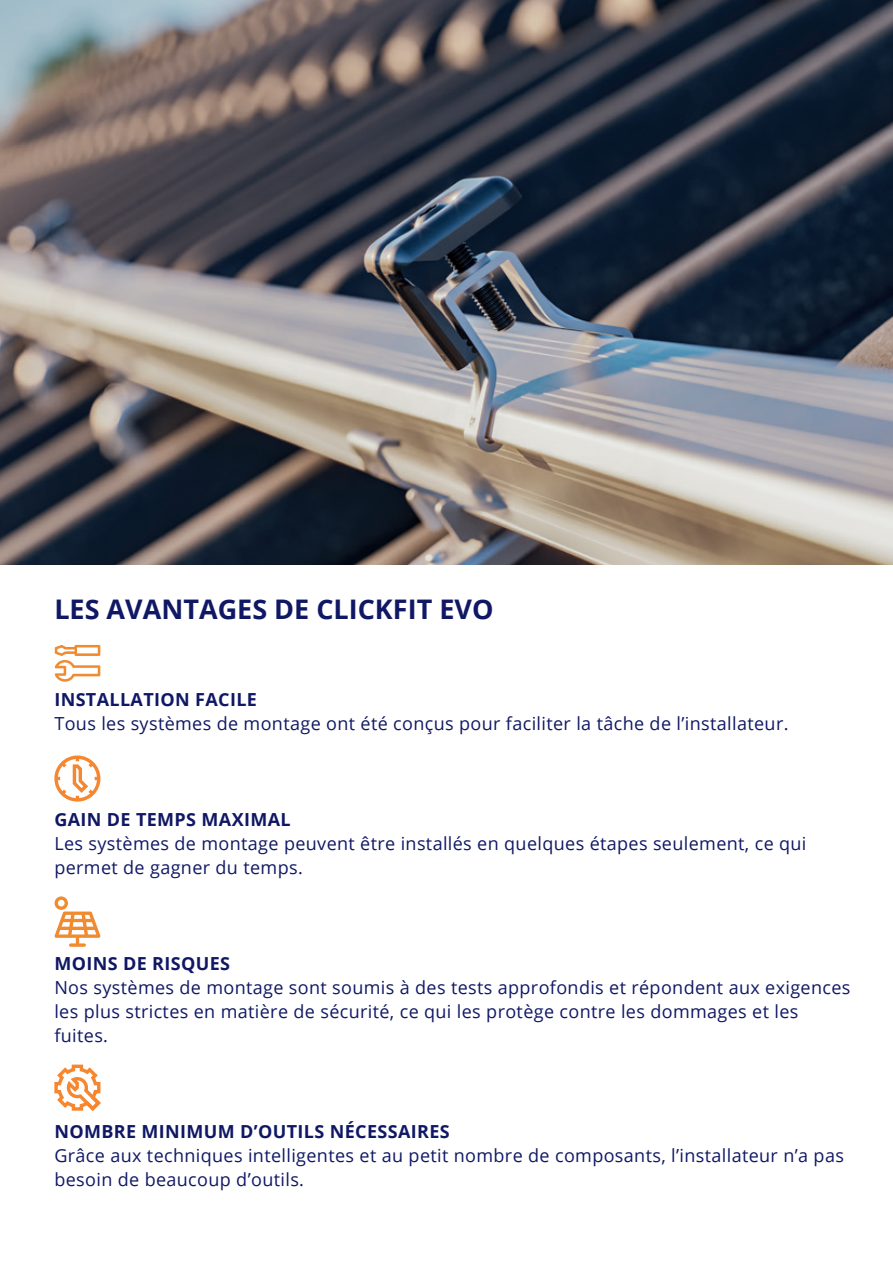
<style>
.page{position:relative;width:893px;height:1263px;background:#fff}
.page>*{position:absolute;margin:0;border:0;box-sizing:border-box;transform-origin:0 0}
.t1{font:700 27px "Open Sans";color:#101865}
.t2{font:18px/24px "Open Sans";letter-spacing:.02em;color:#101865}
.t3{font:700 18px "Open Sans";letter-spacing:.02em;color:#101865}
</style>
<div class="page">
<img style="left:0;top:0;width:893px;height:565px">
<svg style="left:55px;top:645px;width:45px;height:37px"></svg>
<div style="left:54px;top:755px;width:46px;height:47px;border:3px solid #f58730;border-radius:50%"></div>
<svg style="left:56px;top:757px;width:43px;height:43px"></svg>
<svg style="left:54px;top:896px;width:47px;height:50px"></svg>
<svg style="left:54px;top:1064px;width:46px;height:47px"></svg>
<h1 class="t1" style="left:54px;top:590px;width:441px">LES AVANTAGES DE CLICKFIT EVO</h1>
<p class="t3" style="left:54px;top:687px;width:204px">INSTALLATION FACILE</p>
<p class="t2" style="left:54px;top:711px;width:736px">Tous les systèmes de montage ont été conçus pour faciliter la tâche de l’installateur.</p>
<p class="t3" style="left:54px;top:807px;width:238px">GAIN DE TEMPS MAXIMAL</p>
<p class="t2" style="left:54px;top:831px;width:754px">Les systèmes de montage peuvent être installés en quelques étapes seulement, ce qui permet de gagner du temps.</p>
<p class="t3" style="left:54px;top:951px;width:177px">MOINS DE RISQUES</p>
<p class="t2" style="left:54px;top:975px;width:798px">Nos systèmes de montage sont soumis à des tests approfondis et répondent aux exigences les plus strictes en matière de sécurité, ce qui les protège contre les dommages et les fuites.</p>
<p class="t3" style="left:54px;top:1119px;width:397px">NOMBRE MINIMUM D’OUTILS NÉCESSAIRES</p>
<p class="t2" style="left:54px;top:1143px;width:791px">Grâce aux techniques intelligentes et au petit nombre de composants, l’installateur n’a pas besoin de beaucoup d’outils.</p>
</div>
